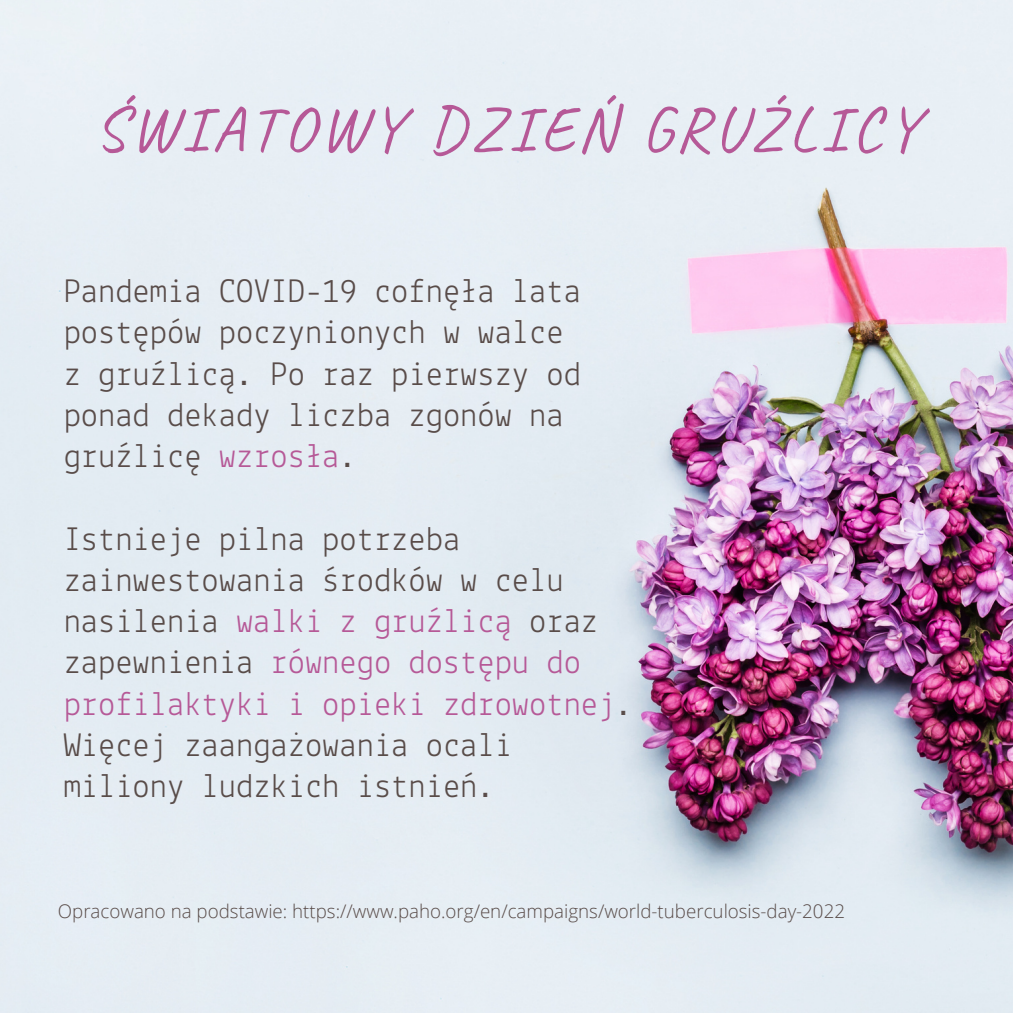
<style>
.page{position:relative;width:1013px;height:1013px;background:#fff}
.page>*{position:absolute;margin:0;border:0;box-sizing:border-box;transform-origin:0 0}
.t1{font:64px "Caveat";letter-spacing:.075em;color:#b65997}
.t2{font:34.5px/41.2px "Lekton";color:#594c49}
.t3{font:300 18.75px "Open Sans";color:#594c49}
.s1{color:#b65997}
</style>
<div class="page">
<img style="left:0;top:0;width:1012px;height:1012px">
<p class="t1" style="left:94px;top:88px;width:826px">ŚWIATOWY DZIEŃ GRUŹLICY</p>
<p class="t2" style="left:64px;top:273px;width:519px">Pandemia COVID-19 cofnęła lata postępów poczynionych w walce</p>
<p class="t2" style="left:64px;top:355px;width:519px">z gruźlicą. Po raz pierwszy od ponad dekady liczba zgonów na gruźlicę <span class="s1">wzrosła</span>.</p>
<p class="t2" style="left:64px;top:520px;width:570px">Istnieje pilna potrzeba zainwestowania środków w celu nasilenia <span class="s1">walki z gruźlicą</span> oraz zapewnienia <span class="s1">równego dostępu do profilaktyki i opieki zdrowotnej</span>.<br>Więcej zaangażowania ocali miliony ludzkich istnień.</p>
<p class="t3" style="left:58px;top:898px;width:788px">Opracowano na podstawie: https://www.paho.org/en/campaigns/world-tuberculosis-day-2022</p>
</div>
